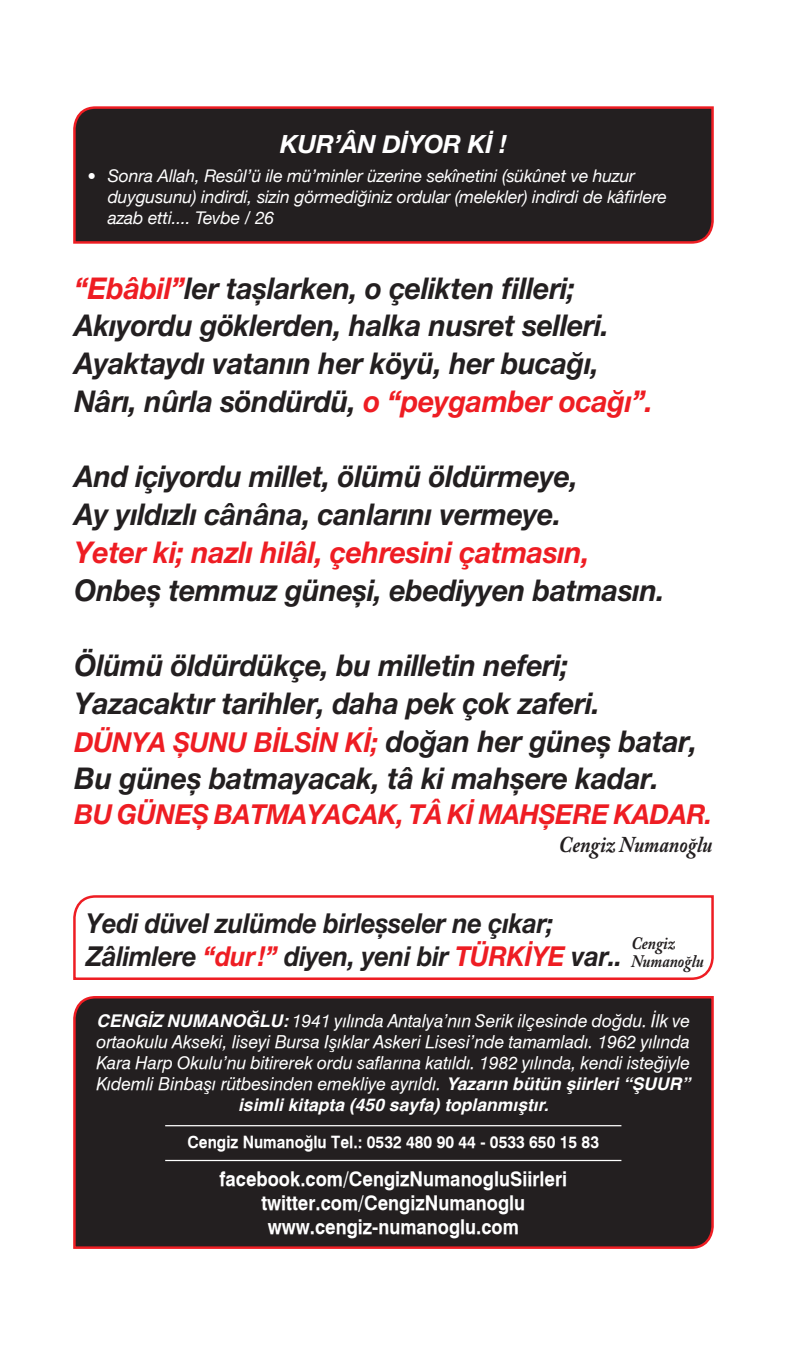
<style>
.page{position:relative;width:787px;height:1354px;background:#fff}
.page>*{position:absolute;margin:0;border:0;box-sizing:border-box;transform-origin:0 0}
.t1{font:italic 700 30px/37.8px "Helvetica Neue LT Pro";letter-spacing:-.01em;color:#231f20;scale:.95 1}
.t2{font:italic 700 30px "Helvetica Neue LT Pro";letter-spacing:-.01em;color:#ee1d23;scale:.95 1}
.t3{font:italic 700 27.5px/33px "Helvetica Neue LT Pro";letter-spacing:-.01em;color:#231f20;scale:.92 1}
.t4{font:italic 700 27.5px "Helvetica Neue LT Pro";letter-spacing:-.01em;color:#ee1d23;scale:.95 1}
.t5{font:italic 700 25px "Helvetica Neue";letter-spacing:-.01em;color:#fff}
.t6{font:italic 700 22.5px "Adobe Caslon Pro";color:#231f20;scale:.88 1}
.t7{font:700 20px/24px "Swiss 721";color:#fff;text-align:center;scale:.92 1}
.t8{font:italic 17.5px/21px "Swiss 721";color:#fff;text-align:justify}
.t9{font:italic 17.5px/21px "Helvetica Neue";letter-spacing:-.01em;color:#fff}
.t10{font:italic 700 17.5px "Helvetica";color:#fff}
.t11{font:italic 700 17.5px/17.5px "Adobe Caslon Pro";color:#231f20;scale:.88 1}
.t12{font:700 16.75px "Swiss 721";color:#fff;scale:.92 1}
.s1{font-family:"Palatino";font-style:normal}
.s2{color:#ee1d23}
.s3{font-size:27.5px;color:#ee1d23}
.s4{font-family:"Helvetica";font-weight:700}
</style>
<div class="page">
<div style="left:73px;top:106px;width:641px;height:138px;background:#231f20"></div>
<svg style="left:73px;top:895px;width:641px;height:85px"></svg>
<div style="left:73px;top:996px;width:641px;height:253px;background:#231f20"></div>
<hr style="left:165px;top:1159px;width:456px;height:2px;background:#fff">
<hr style="left:165px;top:1125px;width:456px;height:1px;background:#fff">
<p class="t5" style="left:280px;top:124px;width:228px">KUR’ÂN DİYOR Kİ !</p>
<p class="t9" style="left:108px;top:164px;width:560px;text-indent:-21px"><span class="s1">•</span> Sonra Allah, Resûl’ü ile mü’minler üzerine sekînetini (sükûnet ve huzur duygusunu) indirdi, sizin görmediğiniz ordular (melekler) indirdi de kâfirlere azab etti.... Tevbe / 26</p>
<p class="t1" style="left:74px;top:268px;width:610px"><span class="s2">“Ebâbil”</span>ler taşlarken, o çelikten filleri; Akıyordu göklerden, halka nusret selleri.<br>Ayaktaydı vatanın her köyü, her bucağı, Nârı, nûrla söndürdü, <span class="s2">o “peygamber ocağı”.</span></p>
<p class="t1" style="left:74px;top:457px;width:531px">And içiyordu millet, ölümü öldürmeye,<br>Ay yıldızlı cânâna, canlarını vermeye.</p>
<p class="t2" style="left:74px;top:533px;width:544px">Yeter ki; nazlı hilâl, çehresini çatmasın,</p>
<p class="t1" style="left:74px;top:570px;width:623px">Onbeş temmuz güneşi, ebediyyen batmasın.</p>
<p class="t1" style="left:74px;top:646px;width:657px">Ölümü öldürdükçe, bu milletin neferi; Yazacaktır tarihler, daha pek çok zaferi.<br><span class="s3">DÜNYA ŞUNU BİLSİN Kİ;</span> doğan her güneş batar, Bu güneş batmayacak, tâ ki mahşere kadar.</p>
<p class="t4" style="left:74px;top:797px;width:673px">BU GÜNEŞ BATMAYACAK, TÂ Kİ MAHŞERE KADAR.</p>
<p class="t6" style="left:559px;top:830px;width:176px">Cengiz Numanoğlu</p>
<p class="t3" style="left:86px;top:906px;width:584px">Yedi düvel zulümde birleşseler ne çıkar;<br>Zâlimlere <span class="s2">“dur !”</span> diyen, yeni bir <span class="s2">TÜRKİYE</span> var..</p>
<p class="t11" style="left:631px;top:934px;width:84px">Cengiz<br>Numanoğlu</p>
<p class="t8" style="left:96px;top:1010px;width:595px"><span class="s4">CENGİZ NUMANOĞLU:</span> 1941 yılında Antalya’nın Serik ilçesinde doğdu. İlk ve ortaokulu Akseki, liseyi Bursa Işıklar Askeri Lisesi’nde tamamladı. 1962 yılında Kara Harp Okulu’nu bitirerek ordu saflarına katıldı. 1982 yılında, kendi isteğiyle Kıdemli Binbaşı rütbesinden emekliye ayrıldı. <span class="s4">Yazarın bütün şiirleri “ŞUUR”</span></p>
<p class="t10" style="left:238px;top:1090px;width:312px">isimli kitapta (450 sayfa) toplanmıştır.</p>
<p class="t12" style="left:187px;top:1132px;width:449px">Cengiz Numanoğlu Tel.: 0532 480 90 44 - 0533 650 15 83</p>
<p class="t7" style="left:219px;top:1166px;width:379px">facebook.com/CengizNumanogluSiirleri twitter.com/CengizNumanoglu www.cengiz-numanoglu.com</p>
</div>
